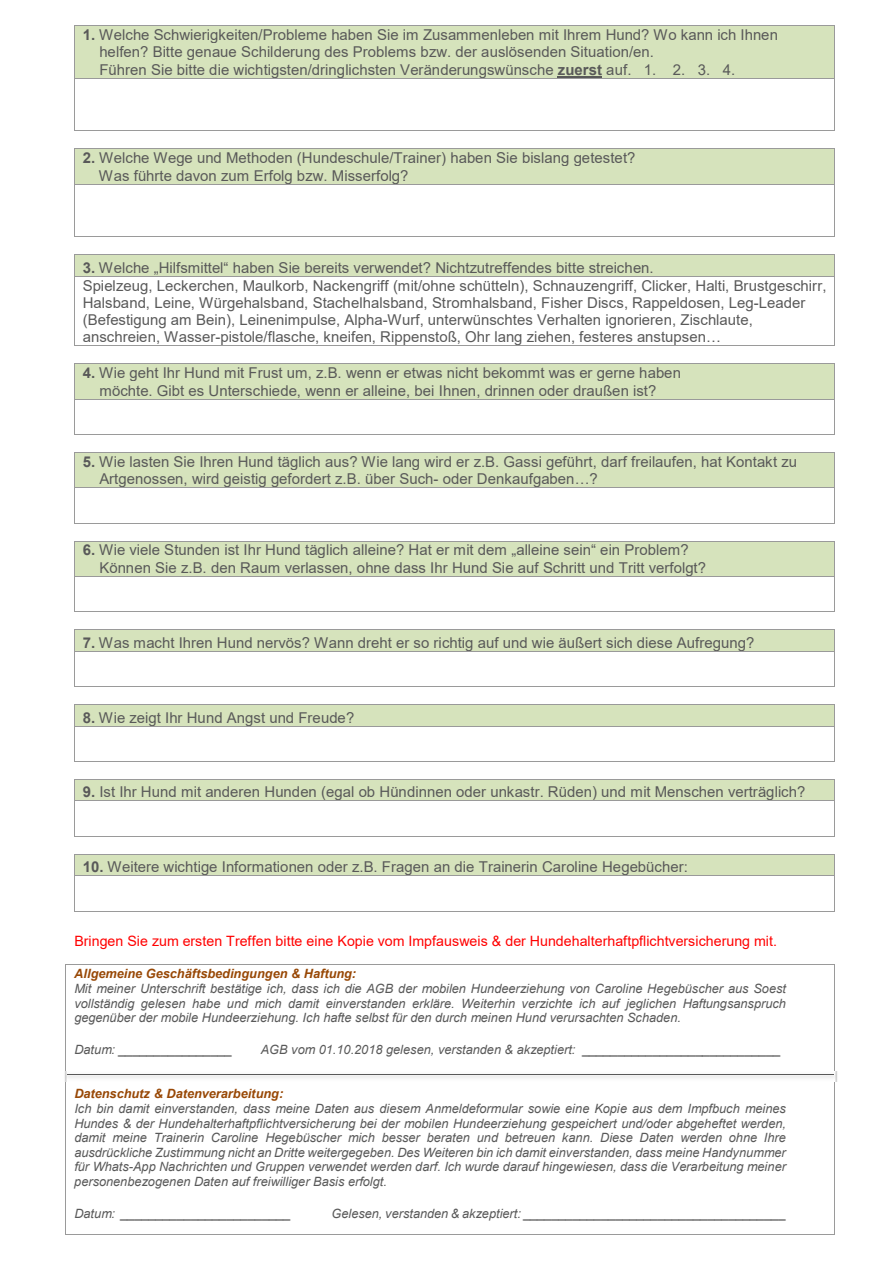
<style>
.page{position:relative;width:893px;height:1263px;background:#fff}
.page>*{position:absolute;margin:0;border:0;box-sizing:border-box;transform-origin:0 0}
.t1{font:15px/17.2px "Arial";color:#595959}
.t2{font:14.25px "Arial";color:#f00}
.t3{font:italic 12.75px/14.7px "Arial";letter-spacing:-.005em;color:#595959;text-align:justify}
.t4{font:italic 700 12.75px "Arial";letter-spacing:-.005em;color:#984806}
.s1{font-weight:700}
</style>
<div class="page">
<div style="left:83px;top:26px;width:744px;height:18px;background:#d6e3bc"></div>
<div style="left:83px;top:44px;width:744px;height:17px;background:#d6e3bc"></div>
<div style="left:83px;top:61px;width:744px;height:17px;background:#d6e3bc"></div>
<hr style="left:558px;top:76px;width:44px;height:2px;background:#595959">
<hr style="left:75px;top:26px;width:759px;height:1px;background:#9a9a9a">
<hr style="left:74px;top:26px;width:1px;height:52px;background:#9a9a9a">
<hr style="left:834px;top:26px;width:1px;height:52px;background:#9a9a9a">
<hr style="left:75px;top:78px;width:759px;height:1px;background:#9a9a9a">
<hr style="left:74px;top:79px;width:1px;height:51px;background:#9a9a9a">
<hr style="left:75px;top:130px;width:759px;height:1px;background:#9a9a9a">
<hr style="left:834px;top:79px;width:1px;height:51px;background:#9a9a9a">
<div style="left:83px;top:149px;width:744px;height:17px;background:#d6e3bc"></div>
<div style="left:83px;top:166px;width:744px;height:18px;background:#d6e3bc"></div>
<hr style="left:75px;top:148px;width:759px;height:1px;background:#9a9a9a">
<hr style="left:74px;top:149px;width:1px;height:35px;background:#9a9a9a">
<hr style="left:834px;top:149px;width:1px;height:35px;background:#9a9a9a">
<hr style="left:75px;top:184px;width:759px;height:1px;background:#9a9a9a">
<hr style="left:74px;top:184px;width:1px;height:52px;background:#9a9a9a">
<hr style="left:75px;top:236px;width:759px;height:1px;background:#9a9a9a">
<hr style="left:834px;top:184px;width:1px;height:52px;background:#9a9a9a">
<div style="left:75px;top:255px;width:759px;height:21px;background:#d6e3bc"></div>
<hr style="left:75px;top:254px;width:759px;height:1px;background:#9a9a9a">
<svg style="left:74px;top:254px;width:1px;height:23px"></svg>
<hr style="left:75px;top:276px;width:759px;height:1px;background:#9a9a9a">
<svg style="left:834px;top:254px;width:1px;height:23px"></svg>
<hr style="left:74px;top:277px;width:1px;height:69px;background:#9a9a9a">
<hr style="left:75px;top:346px;width:759px;height:1px;background:#9a9a9a">
<hr style="left:834px;top:277px;width:1px;height:69px;background:#9a9a9a">
<div style="left:83px;top:364px;width:744px;height:18px;background:#d6e3bc"></div>
<div style="left:83px;top:382px;width:744px;height:17px;background:#d6e3bc"></div>
<hr style="left:75px;top:364px;width:759px;height:1px;background:#9a9a9a">
<hr style="left:74px;top:364px;width:1px;height:35px;background:#9a9a9a">
<hr style="left:834px;top:364px;width:1px;height:35px;background:#9a9a9a">
<hr style="left:75px;top:399px;width:759px;height:1px;background:#9a9a9a">
<hr style="left:74px;top:400px;width:1px;height:34px;background:#9a9a9a">
<hr style="left:75px;top:434px;width:759px;height:1px;background:#9a9a9a">
<hr style="left:834px;top:400px;width:1px;height:34px;background:#9a9a9a">
<div style="left:83px;top:453px;width:744px;height:17px;background:#d6e3bc"></div>
<div style="left:83px;top:470px;width:744px;height:17px;background:#d6e3bc"></div>
<hr style="left:75px;top:452px;width:759px;height:1px;background:#9a9a9a">
<hr style="left:74px;top:453px;width:1px;height:34px;background:#9a9a9a">
<hr style="left:834px;top:453px;width:1px;height:34px;background:#9a9a9a">
<hr style="left:75px;top:487px;width:759px;height:1px;background:#9a9a9a">
<hr style="left:74px;top:488px;width:1px;height:35px;background:#9a9a9a">
<hr style="left:75px;top:523px;width:759px;height:1px;background:#9a9a9a">
<hr style="left:834px;top:488px;width:1px;height:35px;background:#9a9a9a">
<div style="left:83px;top:541px;width:744px;height:18px;background:#d6e3bc"></div>
<div style="left:83px;top:559px;width:744px;height:17px;background:#d6e3bc"></div>
<hr style="left:75px;top:541px;width:759px;height:1px;background:#9a9a9a">
<hr style="left:74px;top:541px;width:1px;height:35px;background:#9a9a9a">
<hr style="left:834px;top:541px;width:1px;height:35px;background:#9a9a9a">
<hr style="left:75px;top:576px;width:759px;height:1px;background:#9a9a9a">
<hr style="left:74px;top:576px;width:1px;height:35px;background:#9a9a9a">
<hr style="left:75px;top:611px;width:759px;height:1px;background:#9a9a9a">
<hr style="left:834px;top:576px;width:1px;height:35px;background:#9a9a9a">
<div style="left:75px;top:630px;width:759px;height:21px;background:#d6e3bc"></div>
<hr style="left:75px;top:629px;width:759px;height:1px;background:#9a9a9a">
<svg style="left:74px;top:629px;width:1px;height:23px"></svg>
<hr style="left:75px;top:651px;width:759px;height:1px;background:#9a9a9a">
<svg style="left:834px;top:629px;width:1px;height:23px"></svg>
<hr style="left:74px;top:652px;width:1px;height:34px;background:#9a9a9a">
<hr style="left:75px;top:686px;width:759px;height:1px;background:#9a9a9a">
<hr style="left:834px;top:652px;width:1px;height:34px;background:#9a9a9a">
<div style="left:75px;top:705px;width:759px;height:21px;background:#d6e3bc"></div>
<hr style="left:75px;top:704px;width:759px;height:1px;background:#9a9a9a">
<svg style="left:74px;top:704px;width:1px;height:22px"></svg>
<hr style="left:75px;top:726px;width:759px;height:1px;background:#9a9a9a">
<svg style="left:834px;top:704px;width:1px;height:22px"></svg>
<hr style="left:74px;top:726px;width:1px;height:35px;background:#9a9a9a">
<hr style="left:75px;top:761px;width:759px;height:1px;background:#9a9a9a">
<hr style="left:834px;top:726px;width:1px;height:35px;background:#9a9a9a">
<div style="left:75px;top:780px;width:759px;height:21px;background:#d6e3bc"></div>
<hr style="left:75px;top:779px;width:759px;height:1px;background:#9a9a9a">
<svg style="left:74px;top:779px;width:1px;height:22px"></svg>
<hr style="left:75px;top:801px;width:759px;height:1px;background:#9a9a9a">
<svg style="left:834px;top:779px;width:1px;height:22px"></svg>
<hr style="left:74px;top:801px;width:1px;height:35px;background:#9a9a9a">
<hr style="left:75px;top:836px;width:759px;height:1px;background:#9a9a9a">
<hr style="left:834px;top:801px;width:1px;height:35px;background:#9a9a9a">
<div style="left:75px;top:855px;width:759px;height:20px;background:#d6e3bc"></div>
<hr style="left:75px;top:854px;width:759px;height:1px;background:#9a9a9a">
<svg style="left:74px;top:854px;width:1px;height:22px"></svg>
<hr style="left:75px;top:875px;width:759px;height:1px;background:#9a9a9a">
<svg style="left:834px;top:854px;width:1px;height:22px"></svg>
<hr style="left:74px;top:876px;width:1px;height:35px;background:#9a9a9a">
<hr style="left:75px;top:911px;width:759px;height:1px;background:#9a9a9a">
<hr style="left:834px;top:876px;width:1px;height:35px;background:#9a9a9a">
<hr style="left:66px;top:964px;width:769px;height:1px;background:#9a9a9a">
<hr style="left:66px;top:1234px;width:769px;height:1px;background:#9a9a9a">
<img style="left:64px;top:1071px;width:773px;height:11px">
<hr style="left:67px;top:1074px;width:767px;height:1px;background:#595959">
<p class="t1" style="left:99px;top:26px;width:680px;text-indent:-17px"><span class="s1">1.</span> Welche Schwierigkeiten/Probleme haben Sie im Zusammenleben mit Ihrem Hund? Wo kann ich Ihnen helfen? Bitte genaue Schilderung des Problems bzw. der auslösenden Situation/en.<br>Führen Sie bitte die wichtigsten/dringlichsten Veränderungswünsche <span class="s1">zuerst</span> auf. 1. 2. 3. 4.</p>
<p class="t1" style="left:99px;top:149px;width:538px;text-indent:-16px"><span class="s1">2.</span> Welche Wege und Methoden (Hundeschule/Trainer) haben Sie bislang getestet?<br>Was führte davon zum Erfolg bzw. Misserfolg?</p>
<p class="t1" style="left:83px;top:259px;width:745px"><span class="s1">3.</span> Welche „Hilfsmittel“ haben Sie bereits verwendet? Nichtzutreffendes bitte streichen.<br>Spielzeug, Leckerchen, Maulkorb, Nackengriff (mit/ohne schütteln), Schnauzengriff, Clicker, Halti, Brustgeschirr, Halsband, Leine, Würgehalsband, Stachelhalsband, Stromhalsband, Fisher Discs, Rappeldosen, Leg-Leader (Befestigung am Bein), Leinenimpulse, Alpha-Wurf, unterwünschtes Verhalten ignorieren, Zischlaute, anschreien, Wasser-pistole/flasche, kneifen, Rippenstoß, Ohr lang ziehen, festeres anstupsen…</p>
<p class="t1" style="left:83px;top:364px;width:600px;text-align:center"><span class="s1">4.</span> Wie geht Ihr Hund mit Frust um, z.B. wenn er etwas nicht bekommt was er gerne haben möchte. Gibt es Unterschiede, wenn er alleine, bei Ihnen, drinnen oder draußen ist?</p>
<p class="t1" style="left:99px;top:453px;width:699px;text-indent:-17px"><span class="s1">5.</span> Wie lasten Sie Ihren Hund täglich aus? Wie lang wird er z.B. Gassi geführt, darf freilaufen, hat Kontakt zu<br>Artgenossen, wird geistig gefordert z.B. über Such- oder Denkaufgaben…?</p>
<p class="t1" style="left:99px;top:541px;width:608px;text-indent:-17px"><span class="s1">6.</span> Wie viele Stunden ist Ihr Hund täglich alleine? Hat er mit dem „alleine sein“ ein Problem?<br>Können Sie z.B. den Raum verlassen, ohne dass Ihr Hund Sie auf Schritt und Tritt verfolgt?</p>
<p class="t1" style="left:83px;top:634px;width:673px"><span class="s1">7.</span> Was macht Ihren Hund nervös? Wann dreht er so richtig auf und wie äußert sich diese Aufregung?</p>
<p class="t1" style="left:83px;top:708px;width:273px"><span class="s1">8.</span> Wie zeigt Ihr Hund Angst und Freude?</p>
<p class="t1" style="left:83px;top:783px;width:724px"><span class="s1">9.</span> Ist Ihr Hund mit anderen Hunden (egal ob Hündinnen oder unkastr. Rüden) und mit Menschen verträglich?</p>
<p class="t1" style="left:83px;top:858px;width:607px"><span class="s1">10.</span> Weitere wichtige Informationen oder z.B. Fragen an die Trainerin Caroline Hegebücher:</p>
<p class="t2" style="left:74px;top:931px;width:704px">Bringen Sie zum ersten Treffen bitte eine Kopie vom Impfausweis &amp; der Hundehalterhaftpflichtversicherung mit.</p>
<p class="t4" style="left:74px;top:965px;width:283px">Allgemeine Geschäftsbedingungen &amp; Haftung:</p>
<p class="t3" style="left:74px;top:981px;width:713px">Mit meiner Unterschrift bestätige ich, dass ich die AGB der mobilen Hundeerziehung von Caroline Hegebüscher aus Soest vollständig gelesen habe und mich damit einverstanden erkläre. Weiterhin verzichte ich auf jeglichen Haftungsanspruch gegenüber der mobile Hundeerziehung. Ich hafte selbst für den durch meinen Hund verursachten Schaden.</p>
<p class="t3" style="left:74px;top:1042px;width:159px">Datum: ________________</p>
<p class="t3" style="left:261px;top:1042px;width:521px">AGB vom 01.10.2018 gelesen, verstanden &amp; akzeptiert: ____________________________</p>
<p class="t4" style="left:74px;top:1085px;width:210px">Datenschutz &amp; Datenverarbeitung:</p>
<p class="t3" style="left:74px;top:1101px;width:713px">Ich bin damit einverstanden, dass meine Daten aus diesem Anmeldeformular sowie eine Kopie aus dem Impfbuch meines Hundes &amp; der Hundehalterhaftpflichtversicherung bei der mobilen Hundeerziehung gespeichert und/oder abgeheftet werden, damit meine Trainerin Caroline Hegebüscher mich besser beraten und betreuen kann. Diese Daten werden ohne Ihre ausdrückliche Zustimmung nicht an Dritte weitergegeben. Des Weiteren bin ich damit einverstanden, dass meine Handynummer für Whats-App Nachrichten und Gruppen verwendet werden darf. Ich wurde darauf hingewiesen, dass die Verarbeitung meiner personenbezogenen Daten auf freiwilliger Basis erfolgt.</p>
<p class="t3" style="left:74px;top:1206px;width:218px">Datum: ________________________</p>
<p class="t3" style="left:331px;top:1206px;width:456px">Gelesen, verstanden &amp; akzeptiert: _____________________________________</p>
</div>
